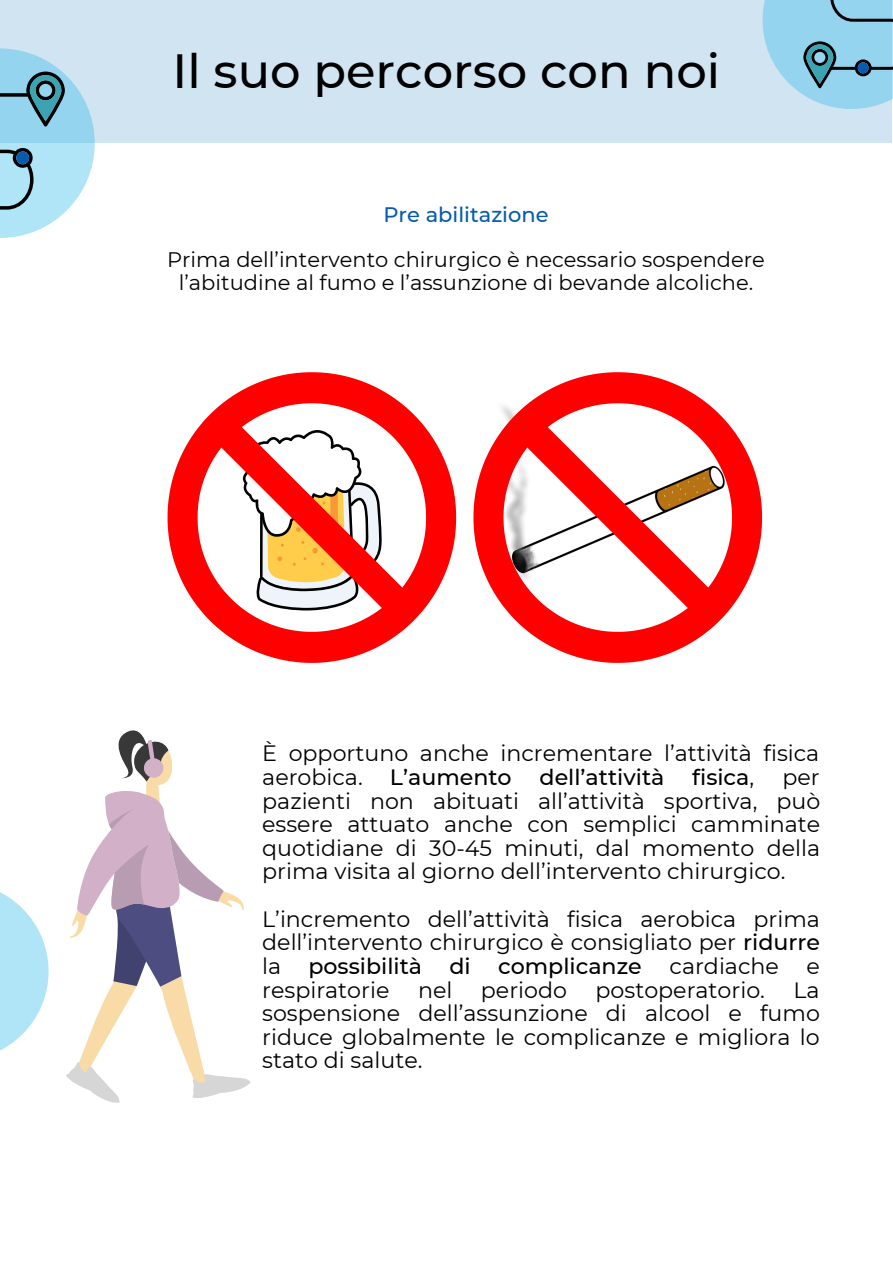
<style>
.page{position:relative;width:893px;height:1264px;background:#fff}
.page>*{position:absolute;margin:0;border:0;box-sizing:border-box;transform-origin:0 0}
.t1{font:500 48px "Montserrat";color:#000}
.t2{font:22.2px/23.5px "Montserrat";color:#000;text-align:justify}
.t3{font:500 22.2px "Montserrat";color:#000}
.t4{font:21px/22.5px "Montserrat";color:#000;text-align:center}
.t5{font:500 21px "Montserrat";color:#075aae}
.s1{font-weight:500}
.s2{font-weight:400}
</style>
<div class="page">
<div style="left:0;top:0;width:891px;height:142px;background:#d0e4f1"></div>
<svg style="left:0;top:48px;width:95px;height:190px"></svg>
<svg style="left:0;top:892px;width:49px;height:159px;fill:#b0e4f7"></svg>
<svg style="left:762px;top:0;width:130px;height:109px;fill:#94d4ee"></svg>
<svg style="left:167px;top:372px;width:289px;height:291px"></svg>
<svg style="left:175px;top:380px;width:274px;height:274px"></svg>
<svg style="left:473px;top:372px;width:289px;height:291px"></svg>
<svg style="left:480px;top:380px;width:274px;height:274px"></svg>
<svg style="left:66px;top:730px;width:185px;height:373px"></svg>
<svg style="left:803px;top:0;width:89px;height:88px;background:#7cb7ce"></svg>
<svg style="left:0;top:72px;width:65px;height:138px;background:#86bbce"></svg>
<div style="left:16px;top:151px;width:13px;height:13px;background:#075aae;border-radius:50%"></div>
<h1 class="t1" style="left:172px;top:41px;width:549px">Il suo percorso con noi</h1>
<p class="t5" style="left:383px;top:202px;width:167px">Pre abilitazione</p>
<p class="t4" style="left:167px;top:248px;width:599px">Prima dell’intervento chirurgico è necessario sospendere l’abitudine al fumo e l’assunzione di bevande alcoliche.</p>
<p class="t2" style="left:262px;top:741px;width:558px">È opportuno anche incrementare l’attività fisica aerobica. <span class="s1">L’aumento</span></p>
<p class="t3" style="left:539px;top:763px;width:126px">dell’attività</p>
<p class="t3" style="left:692px;top:763px;width:63px">fisica<span class="s2">,</span></p>
<p class="t2" style="left:262px;top:765px;width:559px;text-indent:520px">per pazienti non abituati all’attività sportiva, può essere attuato anche con semplici camminate quotidiane di 30-45 minuti, dal momento della prima visita al giorno dell’intervento chirurgico.</p>
<p class="t2" style="left:262px;top:907px;width:559px">L’incremento dell’attività fisica aerobica prima dell’intervento chirurgico è consigliato per <span class="s1">ridurre </span>la <span class="s1">possibilità di complicanze</span></p>
<p class="t2" style="left:669px;top:954px;width:111px">cardiache</p>
<p class="t2" style="left:806px;top:954px;width:15px">e</p>
<p class="t2" style="left:262px;top:977px;width:129px">respiratorie</p>
<p class="t2" style="left:418px;top:977px;width:36px">nel</p>
<p class="t2" style="left:481px;top:977px;width:88px">periodo</p>
<p class="t2" style="left:595px;top:977px;width:171px">postoperatorio.</p>
<p class="t2" style="left:262px;top:977px;width:559px;text-indent:531px">La sospensione dell’assunzione di alcool e fumo riduce globalmente le complicanze e migliora lo stato di salute.</p>
</div>
